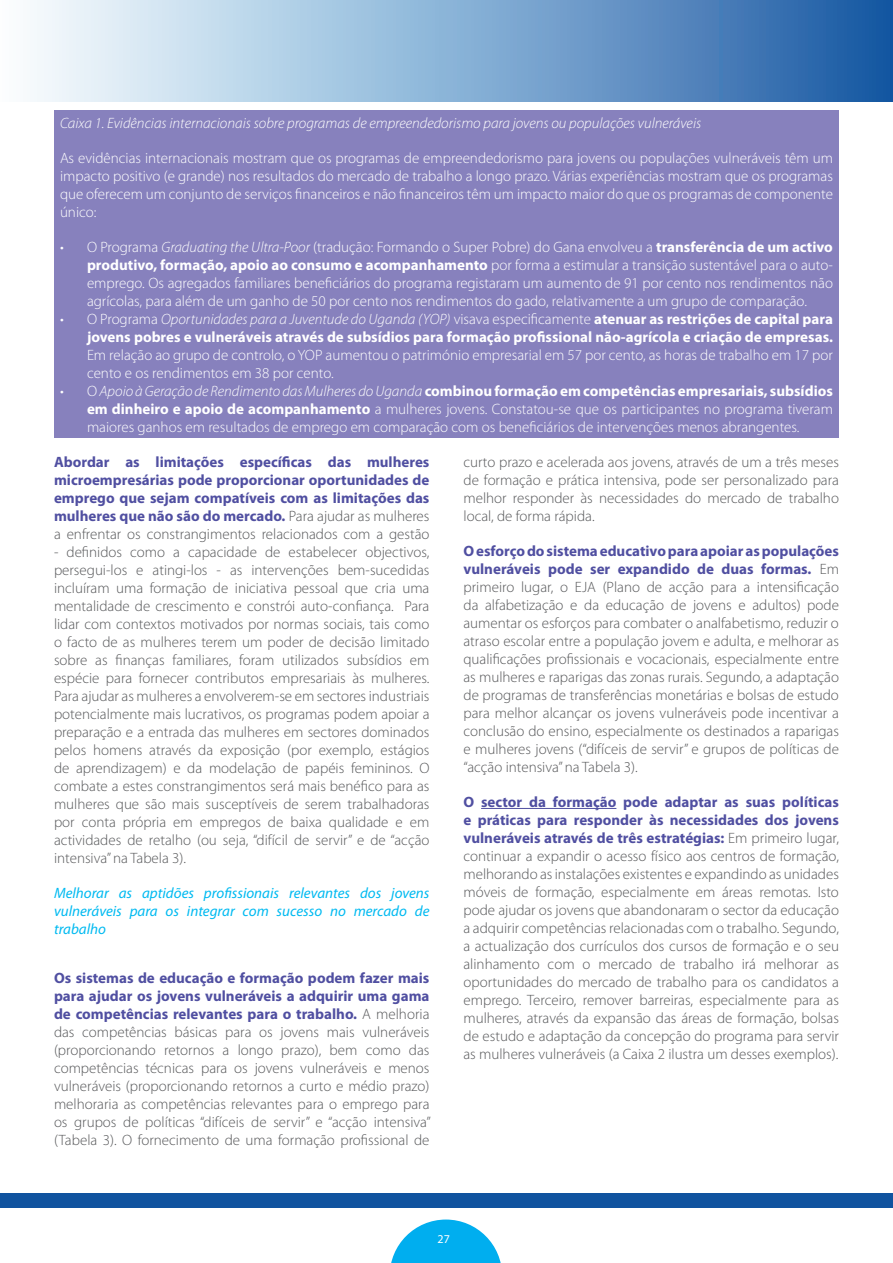
<style>
.page{position:relative;width:893px;height:1263px;background:#fff}
.page>*{position:absolute;margin:0;border:0;box-sizing:border-box;transform-origin:0 0}
.BODY_COPY{font:300 15px/18px "Myriad Pro";color:#57585a;text-align:justify}
.BODY_COPY-2{font:300 15px/18px "Myriad Pro";color:#fff;text-align:justify}
.BODY_COPY-3{font:700 15px/18px "Myriad Pro";color:#504fa1;text-align:justify}
.BODY_COPY-4{font:italic 15px/18px "Myriad Pro";color:#00baf1;text-align:justify}
.BODY_COPY-5{font:italic 300 15px "Myriad Pro";color:#fff}
.t1{font:12px "Myriad Pro";color:#fff}
.s1{font-style:italic}
.s2{font-weight:700}
.s3{font-weight:300;color:#57585a}
.s4{font-weight:700;color:#504fa1}
</style>
<div class="page">
<svg style="left:391px;top:1219px;width:110px;height:44px"></svg>
<div style="left:0;top:1194px;width:893px;height:14px;background:#10539f"></div>
<div style="left:0;top:0;width:893px;height:102px;background:linear-gradient(to right,#fdffff,#1b5da6)"></div>
<div style="left:54px;top:111px;width:785px;height:327px;background:#8781bd"></div>
<hr style="left:481px;top:808px;width:135px;height:1px;background:#504fa1">
<p class="BODY_COPY-5" style="left:60px;top:115px;width:643px">Caixa 1. Evidências internacionais sobre programas de empreendedorismo para jovens ou populações vulneráveis</p>
<p class="BODY_COPY-2" style="left:60px;top:149px;width:774px">As evidências internacionais mostram que os programas de empreendedorismo para jovens ou populações vulneráveis têm um impacto positivo (e grande) nos resultados do mercado de trabalho a longo prazo. Várias experiências mostram que os programas que oferecem um conjunto de serviços financeiros e não financeiros têm um impacto maior do que os programas de componente único:</p>
<p class="BODY_COPY-2" style="left:87px;top:238px;width:747px;text-indent:-27px">• O Programa <span class="s1">Graduating the Ultra-Poor</span> (tradução: Formando o Super Pobre) do Gana envolveu a <span class="s2">transferência de um activo produtivo, formação, apoio ao consumo e acompanhamento</span> por forma a estimular a transição sustentável para o auto&shy;emprego. Os agregados familiares beneficiários do programa registaram um aumento de 91 por cento nos rendimentos não agrícolas, para além de um ganho de 50 por cento nos rendimentos do gado, relativamente a um grupo de comparação.</p>
<p class="BODY_COPY-2" style="left:87px;top:310px;width:747px;text-indent:-27px">• O Programa <span class="s1">Oportunidades para a Juventude do Uganda (YOP)</span> visava especificamente <span class="s2">atenuar as restrições de capital para jovens pobres e vulneráveis através de subsídios para formação profissional não-agrícola e criação de empresas.<br></span>Em relação ao grupo de controlo, o YOP aumentou o património empresarial em 57 por cento, as horas de trabalho em 17 por cento e os rendimentos em 38 por cento.</p>
<p class="BODY_COPY-2" style="left:87px;top:382px;width:747px;text-indent:-27px">• O <span class="s1">Apoio à Geração de Rendimento das Mulheres do Uganda</span> <span class="s2">combinou formação em competências empresariais, subsídios em dinheiro e apoio de acompanhamento</span> a mulheres jovens. Constatou-se que os participantes no programa tiveram maiores ganhos em resultados de emprego em comparação com os beneficiários de intervenções menos abrangentes.</p>
<p class="BODY_COPY-3" style="left:54px;top:452px;width:377px">Abordar as limitações específicas das mulheres microempresárias pode proporcionar oportunidades de emprego que sejam compatíveis com as limitações das mulheres que não são do mercado. <span class="s3">Para ajudar as mulheres a enfrentar os constrangimentos relacionados com a gestão</span></p>
<p class="BODY_COPY" style="left:54px;top:543px;width:377px">- definidos como a capacidade de estabelecer objectivos, persegui-los e atingi-los - as intervenções bem-sucedidas incluíram uma formação de iniciativa pessoal que cria uma mentalidade de crescimento e constrói auto-confiança. Para lidar com contextos motivados por normas sociais, tais como o facto de as mulheres terem um poder de decisão limitado sobre as finanças familiares, foram utilizados subsídios em espécie para fornecer contributos empresariais às mulheres.<br>Para ajudar as mulheres a envolverem-se em sectores industriais potencialmente mais lucrativos, os programas podem apoiar a preparação e a entrada das mulheres em sectores dominados pelos homens através da exposição (por exemplo, estágios de aprendizagem) e da modelação de papéis femininos. O combate a estes constrangimentos será mais benéfico para as mulheres que são mais susceptíveis de serem trabalhadoras por conta própria em empregos de baixa qualidade e em actividades de retalho (ou seja, “difícil de servir” e de “acção intensiva” na Tabela 3).</p>
<p class="BODY_COPY-4" style="left:54px;top:884px;width:377px">Melhorar as aptidões profissionais relevantes dos jovens vulneráveis para os integrar com sucesso no mercado de trabalho</p>
<p class="BODY_COPY" style="left:54px;top:969px;width:378px"><span class="s4">Os sistemas de educação e formação podem fazer mais para ajudar os jovens vulneráveis a adquirir uma gama de competências relevantes para o trabalho.</span> A melhoria das competências básicas para os jovens mais vulneráveis (proporcionando retornos a longo prazo), bem como das competências técnicas para os jovens vulneráveis e menos vulneráveis (proporcionando retornos a curto e médio prazo) melhoraria as competências relevantes para o emprego para os grupos de políticas “difíceis de servir” e “acção intensiva” (Tabela 3). O fornecimento de uma formação profissional de</p>
<p class="BODY_COPY" style="left:463px;top:453px;width:377px">curto prazo e acelerada aos jovens, através de um a três meses de formação e prática intensiva, pode ser personalizado para melhor responder às necessidades do mercado de trabalho local, de forma rápida.</p>
<p class="BODY_COPY" style="left:463px;top:542px;width:377px"><span class="s4">O esforço do sistema educativo para apoiar as populações vulneráveis pode ser expandido de duas formas.</span> Em primeiro lugar, o EJA (Plano de acção para a intensificação da alfabetização e da educação de jovens e adultos) pode aumentar os esforços para combater o analfabetismo, reduzir o atraso escolar entre a população jovem e adulta, e melhorar as qualificações profissionais e vocacionais, especialmente entre as mulheres e raparigas das zonas rurais. Segundo, a adaptação de programas de transferências monetárias e bolsas de estudo para melhor alcançar os jovens vulneráveis pode incentivar a conclusão do ensino, especialmente os destinados a raparigas e mulheres jovens (“difíceis de servir” e grupos de políticas de “acção intensiva” na Tabela 3).</p>
<p class="BODY_COPY" style="left:463px;top:793px;width:377px"><span class="s4">O sector da formação pode adaptar as suas políticas e práticas para responder às necessidades dos jovens vulneráveis através de três estratégias:</span> Em primeiro lugar, continuar a expandir o acesso físico aos centros de formação, melhorando as instalações existentes e expandindo as unidades móveis de formação, especialmente em áreas remotas. Isto pode ajudar os jovens que abandonaram o sector da educação a adquirir competências relacionadas com o trabalho. Segundo, a actualização dos currículos dos cursos de formação e o seu alinhamento com o mercado de trabalho irá melhorar as oportunidades do mercado de trabalho para os candidatos a emprego. Terceiro, remover barreiras, especialmente para as mulheres, através da expansão das áreas de formação, bolsas de estudo e adaptação da concepção do programa para servir as mulheres vulneráveis (a Caixa 2 ilustra um desses exemplos).</p>
<p class="t1" style="left:438px;top:1232px;width:14px">27</p>
</div>
